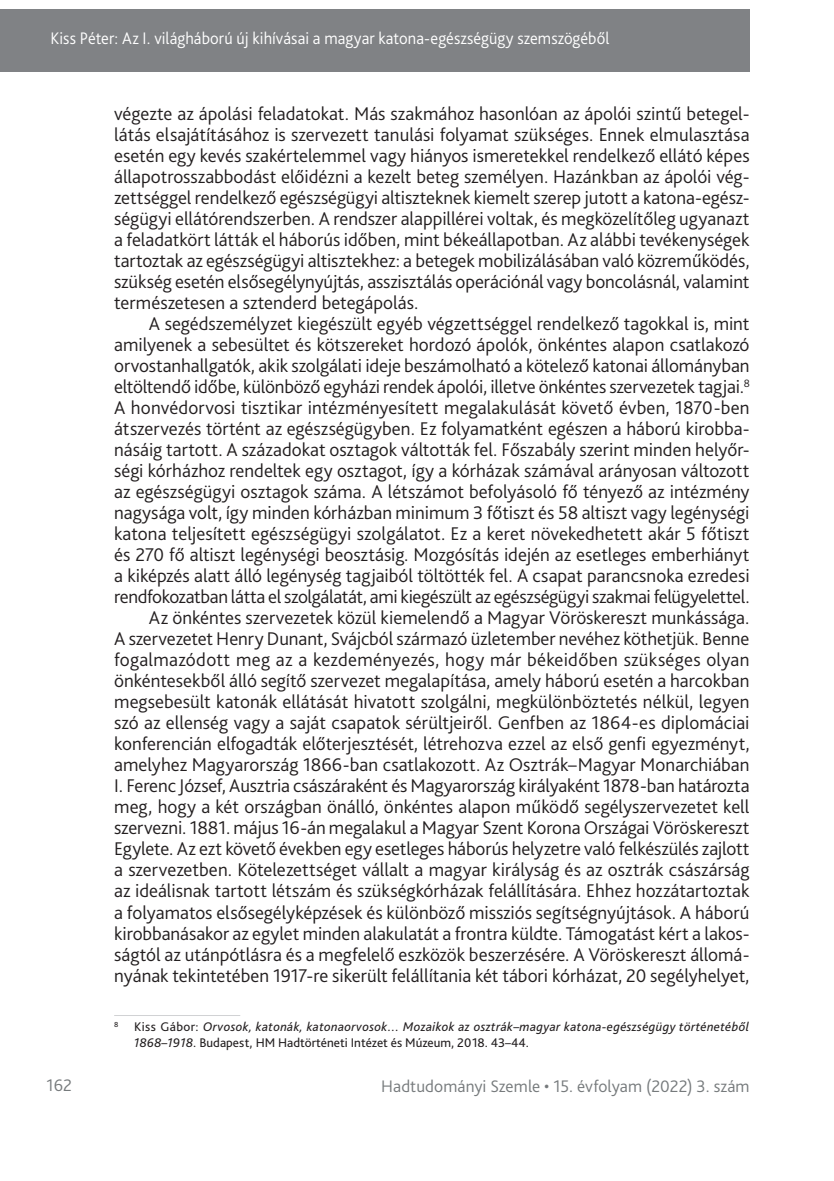
<style>
.page{position:relative;width:834px;height:1181px;background:#fff}
.page>*{position:absolute;margin:0;border:0;box-sizing:border-box;transform-origin:0 0}
._1__Body{font:300 19.25px/21px "Bliss Pro";color:#231f20;text-align:justify}
._2__Body_1st_paragra{font:300 19.25px/21px "Bliss Pro";color:#231f20;text-align:justify}
.t1{font:300 17.5px "Bliss Pro";letter-spacing:.005em;color:#fff;scale:.95 1}
.t2{font:300 17.5px "Bliss Pro";letter-spacing:.005em;color:#767a7c}
.Lábjegyzet{font:italic 13.12px/15.8px "Bliss Pro";letter-spacing:.025em;color:#231f20}
.s1{font-style:normal}
</style>
<div class="page">
<div style="left:0;top:9px;width:749px;height:63px;background:#808285"></div>
<hr style="left:114px;top:1015px;width:126px;height:1px;background:#d1d2d4">
<p class="t1" style="left:51px;top:27px;width:590px">Kiss Péter: Az I. világháború új kihívásai a magyar katona-egészségügy szemszögéből</p>
<p class="_2__Body_1st_paragra" style="left:114px;top:103px;width:637px">végezte az ápolási feladatokat. Más szakmához hasonlóan az ápolói szintű betegel&shy;látás elsajátításához is szervezett tanulási folyamat szükséges. Ennek elmulasztása esetén egy kevés szakértelemmel vagy hiányos ismeretekkel rendelkező ellátó képes állapotrosszabbodást előidézni a kezelt beteg személyen. Hazánkban az ápolói vég&shy;zettséggel rendelkező egészségügyi altiszteknek kiemelt szerep jutott a katona-egész&shy;ségügyi ellátórendszerben. A rendszer alappillérei voltak, és megközelítőleg ugyanazt a feladatkört látták el háborús időben, mint békeállapotban. Az alábbi tevékenységek tartoztak az egészségügyi altisztekhez: a betegek mobilizálásában való közreműködés, szükség esetén elsősegélynyújtás, asszisztálás operációnál vagy boncolásnál, valamint természetesen a sztenderd betegápolás.</p>
<p class="_1__Body" style="left:114px;top:313px;width:637px;text-indent:35px">A segédszemélyzet kiegészült egyéb végzettséggel rendelkező tagokkal is, mint amilyenek a sebesültet és kötszereket hordozó ápolók, önkéntes alapon csatlakozó orvostanhallgatók, akik szolgálati ideje beszámolható a kötelező katonai állományban eltöltendő időbe, különböző egyházi rendek ápolói, illetve önkéntes szervezetek tagjai.<sup>8<br></sup>A honvédorvosi tisztikar intézményesített megalakulását követő évben, 1870-ben átszervezés történt az egészségügyben. Ez folyamatként egészen a háború kirobba&shy;násáig tartott. A századokat osztagok váltották fel. Főszabály szerint minden helyőr&shy;ségi kórházhoz rendeltek egy osztagot, így a kórházak számával arányosan változott az egészségügyi osztagok száma. A létszámot befolyásoló fő tényező az intézmény nagysága volt, így minden kórházban minimum 3 főtiszt és -58 altiszt vagy legénységi katona teljesített egészségügyi szolgálatot. Ez a keret növekedhetett akár 5 főtiszt és -270 fő altiszt legénységi beosztásig. Mozgósítás idején az esetleges emberhiányt a kiképzés alatt álló legénység tagjaiból töltötték fel. A csapat parancsnoka ezredesi rendfokozatban látta el szolgálatát, ami kiegészült az egészségügyi szakmai felügyelettel.</p>
<p class="_1__Body" style="left:114px;top:607px;width:637px;text-indent:35px">Az önkéntes szervezetek közül kiemelendő a Magyar Vöröskereszt munkássága.<br>A szervezetet Henry Dunant, Svájcból származó üzletember nevéhez köthetjük. Benne fogalmazódott meg az a kezdeményezés, hogy már békeidőben szükséges olyan önkéntesekből álló segítő szervezet megalapítása, amely háború esetén a harcokban megsebesült katonák ellátását hivatott szolgálni, megkülönböztetés nélkül, legyen szó az ellenség vagy a saját csapatok sérültjeiről. Genfben az -1864-es diplomáciai konferencián elfogadták előterjesztését, létrehozva ezzel az első genfi egyezményt, amelyhez Magyarország 1866-ban csatlakozott. Az Osztrák–Magyar Monarchiában I. Ferenc József, Ausztria császáraként és Magyarország királyaként 1878-ban határozta meg, hogy a két országban önálló, önkéntes alapon működő segélyszervezetet kell szervezni. 1881. május 16-án megalakul a Magyar Szent Korona Országai Vöröskereszt Egylete. Az ezt követő években egy esetleges háborús helyzetre való felkészülés zajlott a szervezetben. Kötelezettséget vállalt a magyar királyság és az osztrák császárság az ideálisnak tartott létszám és szükségkórházak felállítására. Ehhez hozzátartoztak a folyamatos elsősegélyképzések és különböző missziós segítségnyújtások. A háború kirobbanásakor az egylet minden alakulatát a frontra küldte. Támogatást kért a lakos&shy;ságtól az utánpótlásra és a megfelelő eszközök beszerzésére. A Vöröskereszt állomá&shy;nyának tekintetében 1917-re sikerült felállítania két tábori kórházat, 20 segélyhelyet,</p>
<p class="Lábjegyzet" style="left:134px;top:1018px;width:616px;text-indent:-20px"><sup>8</sup> <span class="s1">Kiss Gábor:</span> Orvosok, katonák, katonaorvosok… Mozaikok az osztrák–magyar katona-egészségügy történetéből<br>1868–1918<span class="s1">. Budapest, HM Hadtörténeti Intézet és Múzeum, 2018. 43–44.</span></p>
<p class="t2" style="left:47px;top:1074px;width:27px">162</p>
<p class="t2" style="left:381px;top:1075px;width:370px">Hadtudományi Szemle • 15. évfolyam (2022) 3. szám</p>
</div>
